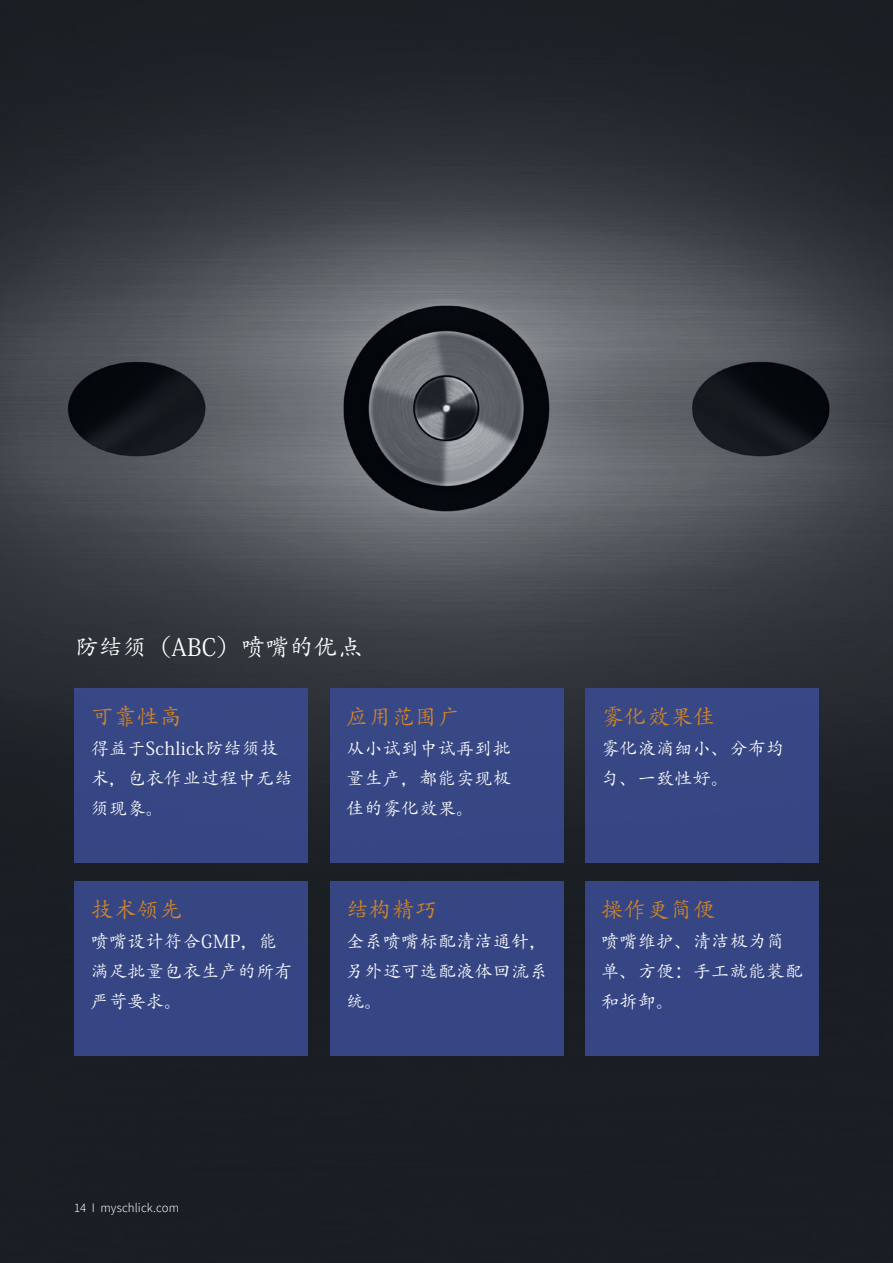
<style>
.page{position:relative;width:893px;height:1263px;background:#fff}
.page>*{position:absolute;margin:0;border:0;box-sizing:border-box;transform-origin:0 0}
.t1{font:24px "Adobe Kaiti Std";letter-spacing:.01em;color:#fff}
.t2{font:22.5px "Adobe Kaiti Std";letter-spacing:.02em;color:#d48625}
.t3{font:18px/30px "Adobe Kaiti Std";letter-spacing:.02em;color:#fff}
.t4{font:300 12.75px "Assistant";letter-spacing:.01em;color:#fff}
</style>
<div class="page">
<img style="left:0;top:0;width:893px;height:1263px">
<div style="left:74px;top:688px;width:234px;height:174px;background:#374784"></div>
<div style="left:74px;top:882px;width:234px;height:174px;background:#364684"></div>
<div style="left:330px;top:688px;width:233px;height:174px;background:#374785"></div>
<div style="left:330px;top:882px;width:233px;height:174px;background:#364684"></div>
<div style="left:585px;top:688px;width:234px;height:174px;background:#374784"></div>
<div style="left:585px;top:882px;width:234px;height:174px;background:#364684"></div>
<h1 class="t1" style="left:74px;top:633px;width:289px">防结须（ABC）喷嘴的优点</h1>
<p class="t2" style="left:91px;top:702px;width:93px">可靠性高</p>
<p class="t3" style="left:91px;top:733px;width:203px">得益于Schlick防结须技术，包衣作业过程中无结须现象。</p>
<p class="t2" style="left:91px;top:896px;width:93px">技术领先</p>
<p class="t3" style="left:91px;top:927px;width:203px">喷嘴设计符合GMP，能满足批量包衣生产的所有严苛要求。</p>
<p class="t2" style="left:346px;top:702px;width:116px">应用范围广</p>
<p class="t3" style="left:346px;top:733px;width:166px;text-align:justify">从小试到中试再到批量生产，都能实现极佳的雾化效果。</p>
<p class="t2" style="left:346px;top:896px;width:93px">结构精巧</p>
<p class="t3" style="left:346px;top:927px;width:203px;text-align:justify">全系喷嘴标配清洁通针，另外还可选配液体回流系统。</p>
<p class="t2" style="left:601px;top:702px;width:116px">雾化效果佳</p>
<p class="t3" style="left:601px;top:733px;width:185px">雾化液滴细小、分布均匀、一致性好。</p>
<p class="t2" style="left:601px;top:896px;width:116px">操作更简便</p>
<p class="t3" style="left:601px;top:927px;width:203px">喷嘴维护、清洁极为简单、方便：手工就能装配和拆卸。</p>
<p class="t4" style="left:74px;top:1199px;width:106px">14 I myschlick.com</p>
</div>
